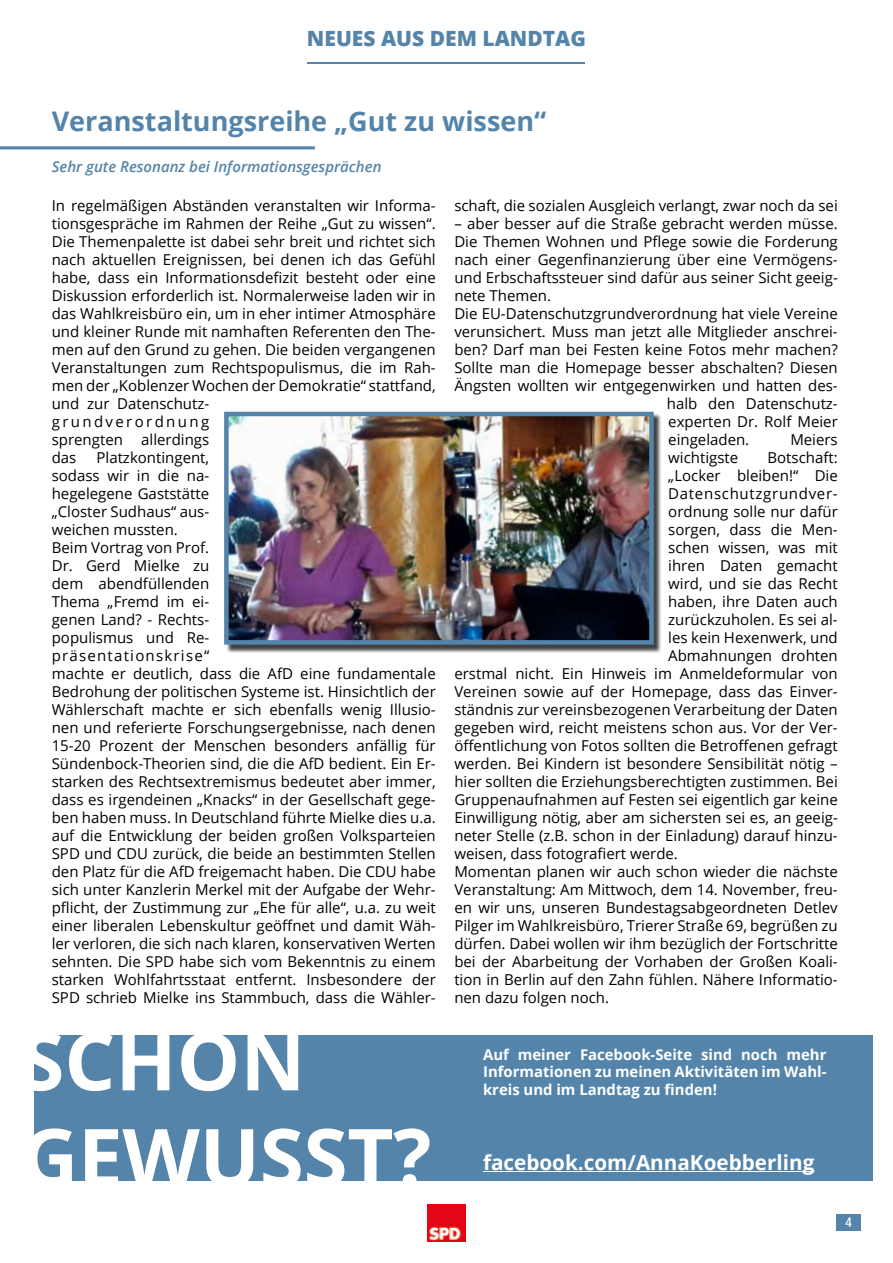
<style>
.page{position:relative;width:893px;height:1263px;background:#fff}
.page>*{position:absolute;margin:0;border:0;box-sizing:border-box;transform-origin:0 0}
.t1{font:700 80.1px/96px "Open Sans";letter-spacing:-.005em;color:#fff}
.t2{font:700 27px "Open Sans";color:#5484aa}
.t3{font:800 21px "Open Sans";color:#5484aa}
.t4{font:700 20.7px "Open Sans";color:#fff}
.t5{font:15px/18px "Open Sans";color:#000}
.t6{font:italic 600 15px "Open Sans";color:#5484aa}
.t7{font:15px "Open Sans";letter-spacing:.045em;color:#000}
.t8{font:700 14.85px/17.9px "Open Sans";color:#fff;text-align:justify}
.t9{font:condensed 13.5px "Roboto";color:#fff}
</style>
<div class="page">
<hr style="left:0;top:146px;width:315px;height:3px;background:#5484aa">
<div style="left:226px;top:413px;width:436px;height:240px;background:#000;opacity:.75"></div>
<img style="left:229px;top:417px;width:420px;height:223px">
<div style="left:224px;top:412px;width:430px;height:233px;border:4px solid #5484aa"></div>
<div style="left:34px;top:1035px;width:839px;height:146px;background:#5484aa"></div>
<hr style="left:483px;top:1171px;width:331px;height:1px;background:#fff">
<div style="left:836px;top:1215px;width:25px;height:16px;background:#5484aa"></div>
<img style="left:428px;top:1204px;width:37px;height:37px">
<hr style="left:308px;top:62px;width:277px;height:2px;background:#5484aa">
<h3 class="t3" style="left:307px;top:22px;width:281px">NEUES AUS DEM LANDTAG</h3>
<h2 class="t2" style="left:52px;top:102px;width:496px">Veranstaltungsreihe „Gut zu wissen“</h2>
<p class="t6" style="left:52px;top:156px;width:331px">Sehr gute Resonanz bei Informationsgesprächen</p>
<p class="t5" style="left:52px;top:196px;width:386px">In regelmäßigen Abständen veranstalten wir Informa&shy;tionsgespräche im Rahmen der Reihe „Gut zu wissen“.<br>Die Themenpalette ist dabei sehr breit und richtet sich nach aktuellen Ereignissen, bei denen ich das Gefühl habe, dass ein Informationsdefizit besteht oder eine Diskussion erforderlich ist. Normalerweise laden wir in das Wahlkreisbüro ein, um in eher intimer Atmosphäre und kleiner Runde mit namhaften Referenten den The&shy;men auf den Grund zu gehen. Die beiden vergangenen Veranstaltungen zum Rechtspopulismus, die im Rah&shy;men der „Koblenzer Wochen der Demokratie“ stattfand, und zur Datenschutz-<br>grundverordnung<br>sprengten allerdings<br>das</p>
<p class="t5" style="left:52px;top:448px;width:386px;text-indent:45px">Platzkontingent,<br>sodass wir in die na-<br>hegelegene Gaststätte<br>„Closter Sudhaus“ aus-<br>weichen mussten.<br>Beim Vortrag von Prof.<br>Dr. Gerd Mielke zu<br>dem abendfüllenden<br>Thema „Fremd im ei-<br>genen Land? - Rechts-<br>populismus und Re-<br>präsentationskrise“<br>machte er deutlich, dass die AfD eine fundamentale Bedrohung der politischen Systeme ist. Hinsichtlich der Wählerschaft machte er sich ebenfalls wenig Illusio&shy;nen und referierte Forschungsergebnisse, nach denen 15-20 Prozent der Menschen besonders anfällig für Sündenbock-Theorien sind, die die AfD bedient. Ein Er&shy;starken des Rechtsextremismus bedeutet aber immer, dass es irgendeinen „Knacks“ in der Gesellschaft gege&shy;ben haben muss. In Deutschland führte Mielke dies u.a. auf die Entwicklung der beiden großen Volksparteien SPD und CDU zurück, die beide an bestimmten Stellen den Platz für die AfD freigemacht haben. Die CDU habe sich unter Kanzlerin Merkel mit der Aufgabe der Wehr&shy;pflicht, der Zustimmung zur „Ehe für alle“, u.a. zu weit einer liberalen Lebenskultur geöffnet und damit Wäh&shy;ler verloren, die sich nach klaren, konservativen Werten sehnten. Die SPD habe sich vom Bekenntnis zu einem starken Wohlfahrtsstaat entfernt. Insbesondere der SPD schrieb Mielke ins Stammbuch, dass die Wähler-</p>
<h1 class="t1" style="left:20px;top:1011px;width:413px">SCHON<br>GEWUSST?</h1>
<p class="t5" style="left:454px;top:196px;width:385px">schaft, die sozialen Ausgleich verlangt, zwar noch da sei</p>
<p class="t5" style="left:454px;top:214px;width:385px">– aber besser auf die Straße gebracht werden müsse.</p>
<p class="t5" style="left:454px;top:232px;width:385px">Die Themen Wohnen und Pflege sowie die Forderung</p>
<p class="t5" style="left:454px;top:250px;width:385px">nach einer Gegenfinanzierung über eine Vermögens-</p>
<p class="t5" style="left:454px;top:268px;width:385px">und Erbschaftssteuer sind dafür aus seiner Sicht geeig-</p>
<p class="t5" style="left:454px;top:286px;width:98px">nete Themen.</p>
<p class="t5" style="left:454px;top:304px;width:385px">Die EU-Datenschutzgrundverordnung hat viele Vereine</p>
<p class="t5" style="left:454px;top:322px;width:385px">verunsichert. Muss man jetzt alle Mitglieder anschrei-</p>
<p class="t5" style="left:454px;top:340px;width:385px">ben? Darf man bei Festen keine Fotos mehr machen?</p>
<p class="t5" style="left:454px;top:358px;width:385px">Sollte man die Homepage besser abschalten? Diesen</p>
<p class="t5" style="left:454px;top:376px;width:385px">Ängsten wollten wir entgegenwirken und hatten des-</p>
<p class="t5" style="left:667px;top:394px;width:172px">halb den Datenschutz-</p>
<p class="t5" style="left:668px;top:412px;width:171px">experten Dr. Rolf Meier</p>
<p class="t5" style="left:668px;top:430px;width:82px">eingeladen.</p>
<p class="t5" style="left:790px;top:430px;width:49px">Meiers</p>
<p class="t5" style="left:668px;top:448px;width:71px">wichtigste</p>
<p class="t5" style="left:767px;top:448px;width:72px">Botschaft:</p>
<p class="t5" style="left:668px;top:466px;width:171px">„Locker bleiben!“ Die</p>
<p class="t7" style="left:668px;top:483px;width:171px">Datenschutzgrundver-</p>
<p class="t5" style="left:668px;top:502px;width:171px">ordnung solle nur dafür</p>
<p class="t5" style="left:668px;top:520px;width:171px">sorgen, dass die Men-</p>
<p class="t5" style="left:668px;top:538px;width:171px">schen wissen, was mit</p>
<p class="t5" style="left:668px;top:556px;width:171px">ihren Daten gemacht</p>
<p class="t5" style="left:668px;top:574px;width:171px">wird, und sie das Recht</p>
<p class="t5" style="left:668px;top:592px;width:171px">haben, ihre Daten auch</p>
<p class="t5" style="left:668px;top:610px;width:171px">zurückzuholen. Es sei al-</p>
<p class="t5" style="left:668px;top:628px;width:171px">les kein Hexenwerk, und</p>
<p class="t5" style="left:668px;top:646px;width:171px">Abmahnungen drohten</p>
<p class="t5" style="left:454px;top:664px;width:385px">erstmal nicht. Ein Hinweis im Anmeldeformular von</p>
<p class="t5" style="left:454px;top:682px;width:385px">Vereinen sowie auf der Homepage, dass das Einver-</p>
<p class="t5" style="left:454px;top:700px;width:385px">ständnis zur vereinsbezogenen Verarbeitung der Daten</p>
<p class="t5" style="left:454px;top:718px;width:385px">gegeben wird, reicht meistens schon aus. Vor der Ver-</p>
<p class="t5" style="left:454px;top:736px;width:385px">öffentlichung von Fotos sollten die Betroffenen gefragt</p>
<p class="t5" style="left:454px;top:754px;width:385px">werden. Bei Kindern ist besondere Sensibilität nötig –</p>
<p class="t5" style="left:454px;top:772px;width:385px">hier sollten die Erziehungsberechtigten zustimmen. Bei</p>
<p class="t5" style="left:454px;top:790px;width:385px">Gruppenaufnahmen auf Festen sei eigentlich gar keine</p>
<p class="t5" style="left:454px;top:808px;width:385px">Einwilligung nötig, aber am sichersten sei es, an geeig-</p>
<p class="t5" style="left:454px;top:826px;width:385px">neter Stelle (z.B. schon in der Einladung) darauf hinzu-</p>
<p class="t5" style="left:454px;top:844px;width:225px">weisen, dass fotografiert werde.</p>
<p class="t5" style="left:454px;top:862px;width:385px">Momentan planen wir auch schon wieder die nächste</p>
<p class="t5" style="left:454px;top:880px;width:385px">Veranstaltung: Am Mittwoch, dem 14. November, freu-</p>
<p class="t5" style="left:454px;top:898px;width:385px">en wir uns, unseren Bundestagsabgeordneten Detlev</p>
<p class="t5" style="left:454px;top:916px;width:385px">Pilger im Wahlkreisbüro, Trierer Straße 69, begrüßen zu</p>
<p class="t5" style="left:454px;top:934px;width:385px">dürfen. Dabei wollen wir ihm bezüglich der Fortschritte</p>
<p class="t5" style="left:454px;top:952px;width:385px">bei der Abarbeitung der Vorhaben der Großen Koali-</p>
<p class="t5" style="left:454px;top:970px;width:385px">tion in Berlin auf den Zahn fühlen. Nähere Informatio-</p>
<p class="t5" style="left:454px;top:988px;width:156px">nen dazu folgen noch.</p>
<p class="t8" style="left:483px;top:1045px;width:345px">Auf meiner Facebook-Seite sind noch mehr Informationen zu meinen Aktivitäten im Wahl&shy;kreis und im Landtag zu finden!</p>
<h3 class="t4" style="left:483px;top:1148px;width:333px">facebook.com/AnnaKoebberling</h3>
<p class="t9" style="left:845px;top:1213px;width:8px">4</p>
</div>
